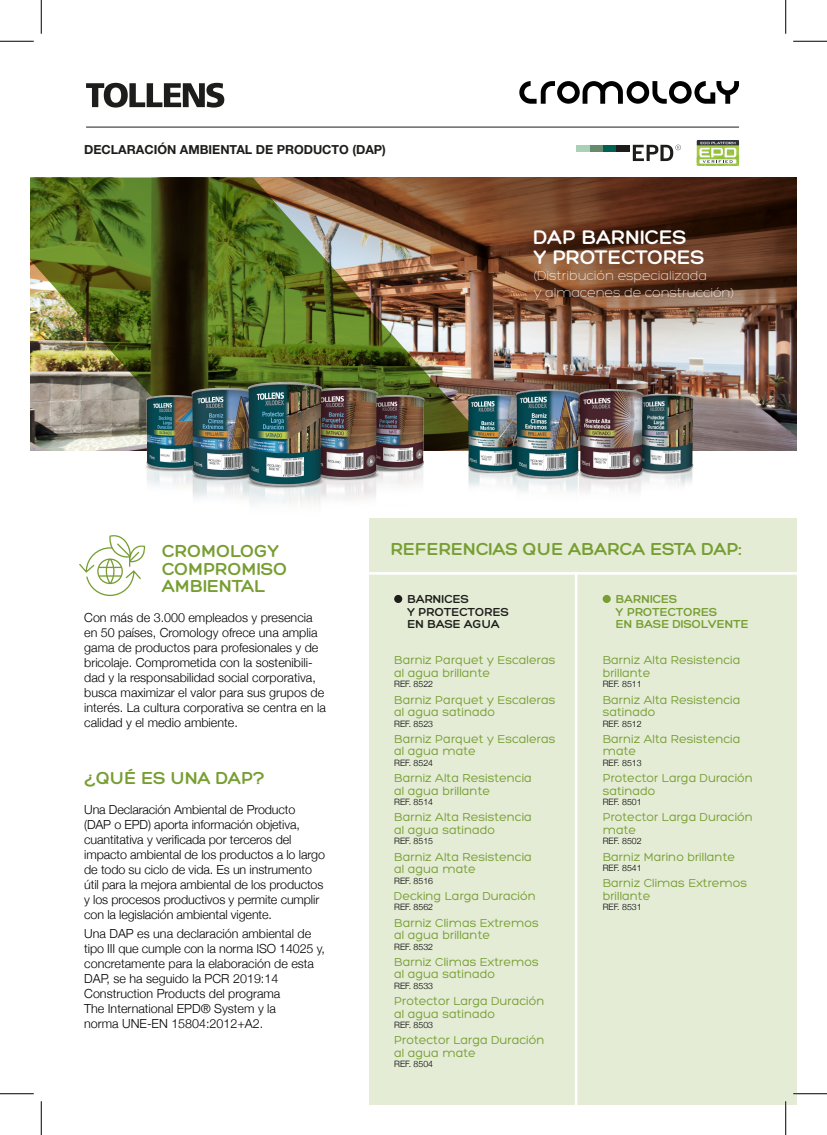
<style>
.page{position:relative;width:827px;height:1135px;background:#fff}
.page>*{position:absolute;margin:0;border:0;box-sizing:border-box;transform-origin:0 0}
.t1{font:700 21.25px/20px "Hero";color:#fff}
.t2{font:700 18.75px/17.5px "Hero";color:#779e32}
.t3{font:300 13.75px/16.5px "Hero";color:#fff}
.t4{font:300 12.5px/15px "Helvetica Neue";color:#000}
.t5{font:12.5px/12.5px "Hero";color:#779e32}
.t6{font:700 12.5px/12.5px "Hero";color:#779e32}
.t7{font:700 12.5px "Helvetica Neue LT Std";color:#1d1d1b}
.t8{font:700 12.5px/12.5px "Hero";color:#1d1d1b}
.t9{font:300 8.75px "Helvetica Neue";color:#000}
</style>
<div class="page">
<img style="left:494px;top:178px;width:302px;height:272px">
<img style="left:31px;top:178px;width:463px;height:272px">
<div style="left:369px;top:518px;width:427px;height:586px;background:#e4ecd6"></div>
<hr style="left:575px;top:572px;width:2px;height:532px;background:#fff">
<svg style="left:519px;top:81px;width:220px;height:23px"></svg>
<svg style="left:633px;top:145px;width:48px;height:16px"></svg>
<div style="left:603px;top:145px;width:13px;height:6px;background:#006151"></div>
<div style="left:589px;top:145px;width:14px;height:6px;background:#658b6a"></div>
<div style="left:575px;top:145px;width:14px;height:6px;background:#aad1b5"></div>
<div style="left:616px;top:145px;width:14px;height:6px;background:#1d1d1b"></div>
<svg style="left:696px;top:140px;width:43px;height:26px"></svg>
<hr style="left:86px;top:127px;width:653px;height:1px;background:#1d1d1b">
<img style="left:456px;top:387px;width:247px;height:105px">
<hr style="left:369px;top:572px;width:427px;height:3px;background:#fff">
<svg style="left:79px;top:535px;width:64px;height:61px"></svg>
<svg style="left:86px;top:83px;width:138px;height:25px"></svg>
<img style="left:137px;top:378px;width:295px;height:178px">
<div style="left:394px;top:595px;width:8px;height:8px;background:#1d1d1b;border-radius:50%"></div>
<div style="left:602px;top:595px;width:8px;height:8px;background:#779e32;border-radius:50%"></div>
<hr style="left:0;top:41px;width:34px;height:1px;background:#000">
<hr style="left:793px;top:41px;width:34px;height:1px;background:#000">
<hr style="left:0;top:1093px;width:34px;height:1px;background:#000">
<hr style="left:793px;top:1093px;width:34px;height:1px;background:#000">
<hr style="left:41px;top:0;width:1px;height:34px;background:#000">
<hr style="left:41px;top:1101px;width:1px;height:34px;background:#000">
<hr style="left:785px;top:0;width:1px;height:34px;background:#000">
<hr style="left:785px;top:1101px;width:1px;height:34px;background:#000">
<p class="t7" style="left:84px;top:142px;width:303px">DECLARACIÓN AMBIENTAL DE PRODUCTO (DAP)</p>
<h1 class="t1" style="left:534px;top:228px;width:172px">DAP BARNICES<br>Y PROTECTORES</h1>
<p class="t3" style="left:534px;top:268px;width:202px">(Distribución especializada<br>y almacenes de construcción)</p>
<h2 class="t2" style="left:162px;top:543px;width:119px">CROMOLOGY</h2>
<h2 class="t2" style="left:391px;top:540px;width:352px">REFERENCIAS QUE ABARCA ESTA DAP:</h2>
<h2 class="t2" style="left:162px;top:560px;width:127px">COMPROMISO<br>AMBIENTAL</h2>
<p class="t4" style="left:84px;top:609px;width:243px">Con más de 3.000 empleados y presencia en 50 países, Cromology ofrece una amplia gama de productos para profesionales y de bricolaje. Comprometida con la sostenibili&shy;dad y la responsabilidad social corporativa, busca maximizar el valor para sus grupos de interés. La cultura corporativa se centra en la calidad y el medio ambiente.</p>
<h2 class="t2" style="left:85px;top:769px;width:181px">¿QUÉ ES UNA DAP?</h2>
<p class="t4" style="left:84px;top:801px;width:242px">Una Declaración Ambiental de Producto (DAP o EPD) aporta información objetiva, cuantitativa y verificada por terceros del impacto ambiental de los productos a lo largo de todo su ciclo de vida. Es un instrumento útil para la mejora ambiental de los productos y los procesos productivos y permite cumplir con la legislación ambiental vigente.</p>
<p class="t4" style="left:84px;top:925px;width:242px">Una DAP es una declaración ambiental de tipo III que cumple con la norma ISO 14025 y, concretamente para la elaboración de esta DAP, se ha seguido la PCR 2019:14<br>Construction Products del programa<br>The International EPD® System y la<br>norma UNE-EN 15804:2012+A2.</p>
<p class="t8" style="left:407px;top:593px;width:103px">BARNICES<br>Y PROTECTORES<br>EN BASE AGUA</p>
<p class="t5" style="left:394px;top:654px;width:163px">Barniz Parquet y Escaleras al agua brillante</p>
<p class="t9" style="left:394px;top:677px;width:40px">REF. 8522</p>
<p class="t5" style="left:394px;top:693px;width:163px">Barniz Parquet y Escaleras al agua satinado</p>
<p class="t9" style="left:394px;top:716px;width:40px">REF. 8523</p>
<p class="t5" style="left:394px;top:732px;width:163px">Barniz Parquet y Escaleras al agua mate</p>
<p class="t9" style="left:394px;top:756px;width:40px">REF. 8524</p>
<p class="t5" style="left:394px;top:772px;width:139px">Barniz Alta Resistencia al agua brillante</p>
<p class="t9" style="left:394px;top:795px;width:40px">REF. 8514</p>
<p class="t5" style="left:394px;top:811px;width:139px">Barniz Alta Resistencia al agua satinado</p>
<p class="t9" style="left:394px;top:834px;width:40px">REF. 8515</p>
<p class="t5" style="left:394px;top:850px;width:139px">Barniz Alta Resistencia al agua mate</p>
<p class="t9" style="left:394px;top:873px;width:40px">REF. 8516</p>
<p class="t5" style="left:394px;top:889px;width:143px">Decking Larga Duración</p>
<p class="t9" style="left:394px;top:900px;width:40px">REF. 8562</p>
<p class="t5" style="left:394px;top:916px;width:146px">Barniz Climas Extremos al agua brillante</p>
<p class="t9" style="left:394px;top:939px;width:40px">REF. 8532</p>
<p class="t5" style="left:394px;top:955px;width:146px">Barniz Climas Extremos al agua satinado</p>
<p class="t9" style="left:394px;top:979px;width:40px">REF. 8533</p>
<p class="t5" style="left:394px;top:995px;width:152px">Protector Larga Duración al agua satinado</p>
<p class="t9" style="left:394px;top:1018px;width:40px">REF. 8503</p>
<p class="t5" style="left:394px;top:1034px;width:152px">Protector Larga Duración al agua mate</p>
<p class="t9" style="left:394px;top:1057px;width:40px">REF. 8504</p>
<p class="t6" style="left:616px;top:593px;width:134px">BARNICES<br>Y PROTECTORES<br>EN BASE DISOLVENTE</p>
<p class="t5" style="left:602px;top:654px;width:139px">Barniz Alta Resistencia brillante</p>
<p class="t9" style="left:602px;top:677px;width:40px">REF. 8511</p>
<p class="t5" style="left:602px;top:693px;width:139px">Barniz Alta Resistencia satinado</p>
<p class="t9" style="left:602px;top:716px;width:40px">REF. 8512</p>
<p class="t5" style="left:602px;top:732px;width:139px">Barniz Alta Resistencia mate</p>
<p class="t9" style="left:602px;top:756px;width:40px">REF. 8513</p>
<p class="t5" style="left:602px;top:772px;width:152px">Protector Larga Duración satinado</p>
<p class="t9" style="left:602px;top:795px;width:40px">REF. 8501</p>
<p class="t5" style="left:602px;top:811px;width:152px">Protector Larga Duración mate</p>
<p class="t9" style="left:602px;top:834px;width:40px">REF. 8502</p>
<p class="t5" style="left:602px;top:850px;width:134px">Barniz Marino brillante</p>
<p class="t9" style="left:602px;top:861px;width:40px">REF. 8541</p>
<p class="t5" style="left:602px;top:877px;width:146px">Barniz Climas Extremos brillante</p>
<p class="t9" style="left:602px;top:900px;width:40px">REF. 8531</p>
</div>
